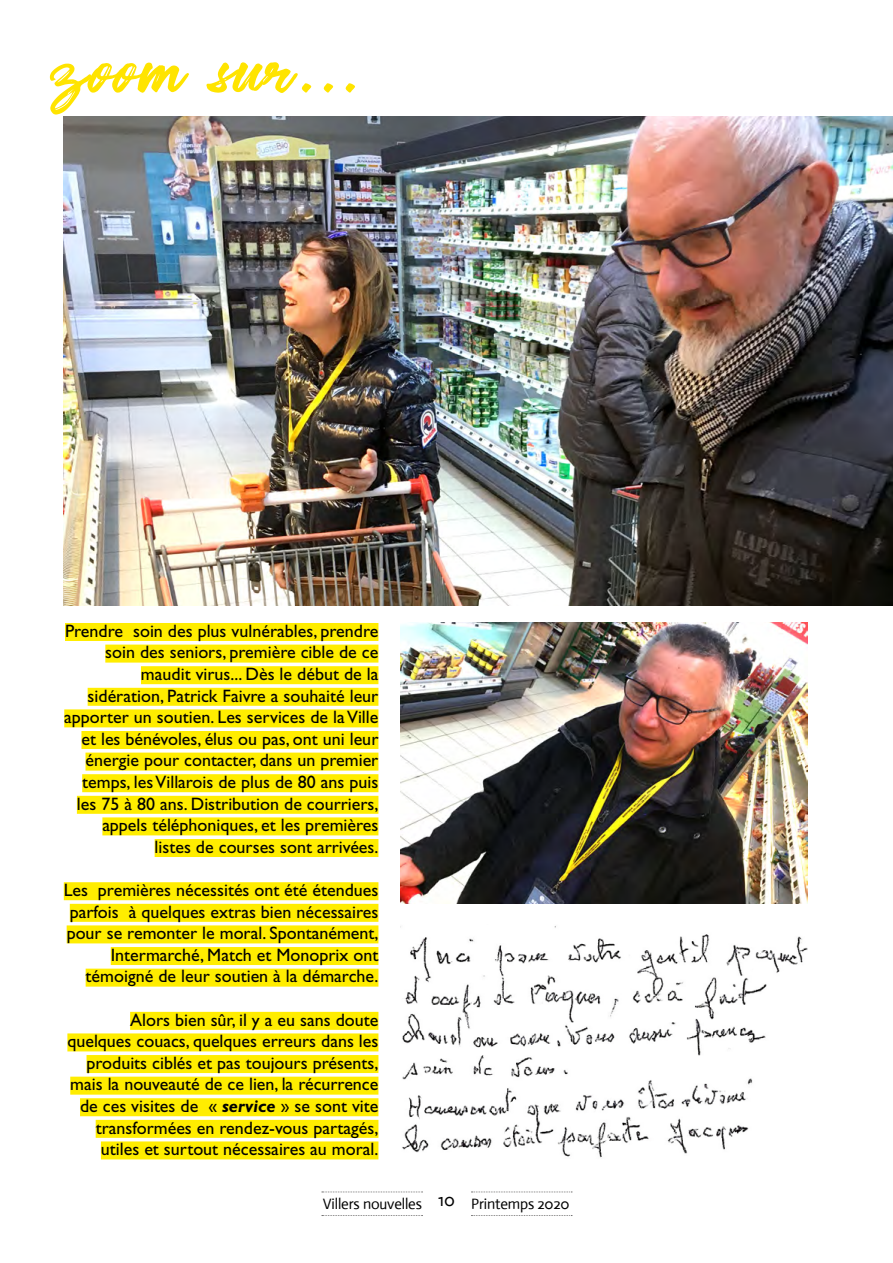
<style>
.page{position:relative;width:893px;height:1263px;background:#fff}
.page>*{position:absolute;margin:0;border:0;box-sizing:border-box;transform-origin:0 0}
.t1{font:61.5px "Robusta Demo";letter-spacing:.04em;color:#ffe400}
.t2{font:18px/21.6px "Gill Sans Std";color:#000;text-align:right}
.t3{font:15px "Actor";letter-spacing:-.01em;color:#000}
.s1{font-weight:700;font-style:italic}
</style>
<div class="page">
<svg style="left:322px;top:1191px;width:101px;height:1px"></svg>
<svg style="left:322px;top:1215px;width:101px;height:1px"></svg>
<svg style="left:471px;top:1191px;width:101px;height:1px"></svg>
<svg style="left:471px;top:1215px;width:101px;height:1px"></svg>
<img style="left:401px;top:623px;width:407px;height:281px">
<img style="left:402px;top:926px;width:406px;height:232px">
<img style="left:64px;top:116px;width:829px;height:490px">
<div style="left:65px;top:623px;width:313px;height:18px;background:#ffed00"></div>
<div style="left:105px;top:645px;width:273px;height:18px;background:#ffed00"></div>
<div style="left:141px;top:666px;width:237px;height:18px;background:#ffed00"></div>
<div style="left:88px;top:688px;width:290px;height:18px;background:#ffed00"></div>
<div style="left:64px;top:709px;width:314px;height:18px;background:#ffed00"></div>
<div style="left:81px;top:731px;width:297px;height:18px;background:#ffed00"></div>
<div style="left:85px;top:753px;width:293px;height:18px;background:#ffed00"></div>
<div style="left:82px;top:774px;width:296px;height:18px;background:#ffed00"></div>
<div style="left:77px;top:796px;width:301px;height:18px;background:#ffed00"></div>
<div style="left:102px;top:817px;width:276px;height:18px;background:#ffed00"></div>
<div style="left:155px;top:839px;width:223px;height:18px;background:#ffed00"></div>
<div style="left:64px;top:882px;width:314px;height:18px;background:#ffed00"></div>
<div style="left:70px;top:904px;width:308px;height:18px;background:#ffed00"></div>
<div style="left:67px;top:925px;width:311px;height:18px;background:#ffed00"></div>
<div style="left:111px;top:947px;width:267px;height:18px;background:#ffed00"></div>
<div style="left:86px;top:969px;width:292px;height:18px;background:#ffed00"></div>
<div style="left:130px;top:1012px;width:248px;height:18px;background:#ffed00"></div>
<div style="left:67px;top:1033px;width:311px;height:18px;background:#ffed00"></div>
<div style="left:87px;top:1055px;width:291px;height:18px;background:#ffed00"></div>
<div style="left:70px;top:1077px;width:308px;height:18px;background:#ffed00"></div>
<div style="left:80px;top:1098px;width:298px;height:18px;background:#ffed00"></div>
<div style="left:96px;top:1120px;width:282px;height:18px;background:#ffed00"></div>
<div style="left:101px;top:1141px;width:277px;height:18px;background:#ffed00"></div>
<h1 class="t1" style="left:47px;top:42px;width:311px">zoom sur...</h1>
<p class="t2" style="left:64px;top:620px;width:316px">Prendre soin des plus vulnérables, prendre soin des seniors, première cible de ce maudit virus... Dès le début de la sidération, Patrick Faivre a souhaité leur apporter un soutien. Les services de la Ville et les bénévoles, élus ou pas, ont uni leur énergie pour contacter, dans un premier temps, les Villarois de plus de 80 ans puis les 75 à 80 ans. Distribution de courriers, appels téléphoniques, et les premières listes de courses sont arrivées.</p>
<p class="t2" style="left:64px;top:879px;width:316px">Les premières nécessités ont été étendues parfois à quelques extras bien nécessaires pour se remonter le moral. Spontanément, Intermarché, Match et Monoprix ont témoigné de leur soutien à la démarche.</p>
<p class="t2" style="left:67px;top:1009px;width:313px">Alors bien sûr, il y a eu sans doute quelques couacs, quelques erreurs dans les produits ciblés et pas toujours présents, mais la nouveauté de ce lien, la récurrence de ces visites de « <span class="s1">service</span> » se sont vite transformées en rendez-vous partagés, utiles et surtout nécessaires au moral.</p>
<p class="t3" style="left:323px;top:1195px;width:248px">Villers nouvelles <sup>10</sup> Printemps 2020</p>
</div>
